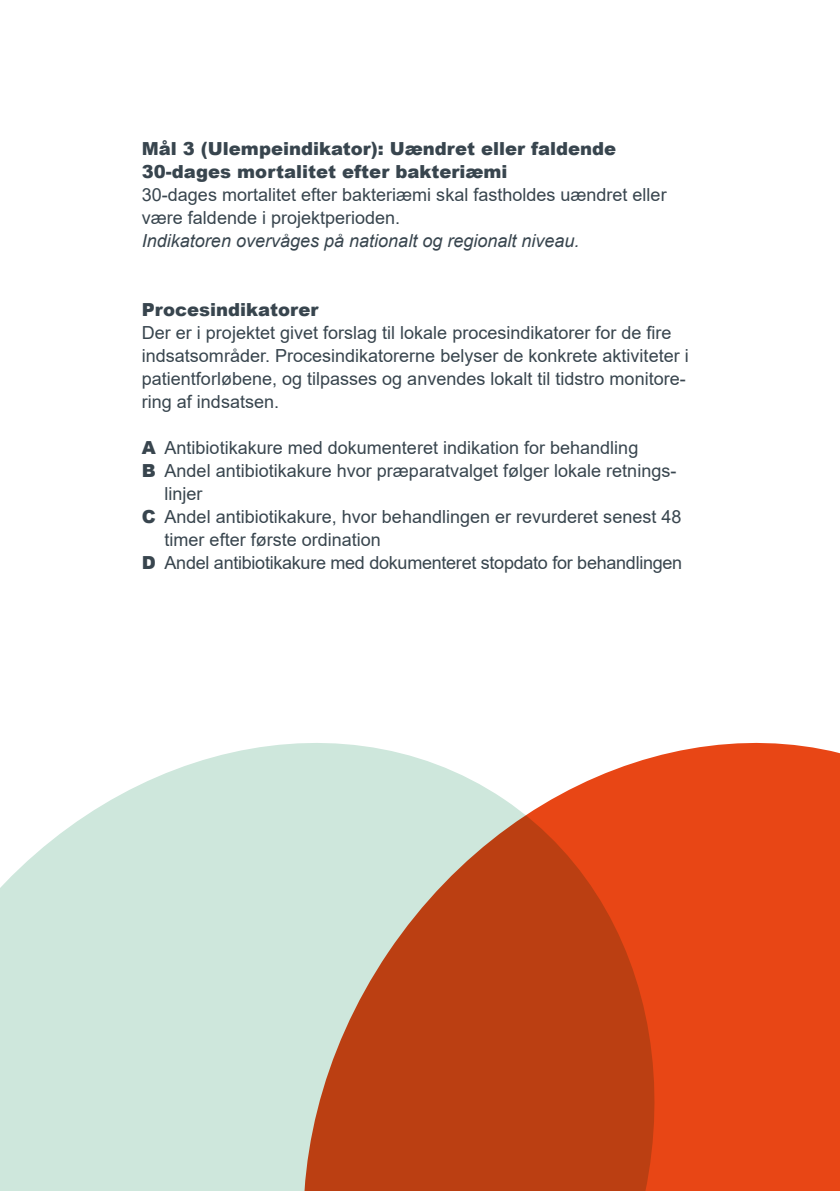
<style>
.page{position:relative;width:840px;height:1191px;background:#fff}
.page>*{position:absolute;margin:0;border:0;box-sizing:border-box;transform-origin:0 0}
.t1{font:18px/23px "Arial";color:#38454e}
.t2{font:900 18px/23px "Arial";color:#38454e}
.t3{font:italic 18px "Arial";color:#38454e}
.s1{font-weight:900}
</style>
<div class="page">
<div style="left:704px;top:742px;width:135px;height:449px;background:#e84615"></div>
<svg style="left:0;top:743px;width:704px;height:448px;background:#cfa38a"></svg>
<p class="t2" style="left:142px;top:136px;width:475px">Mål 3 (Ulempeindikator): Uændret eller faldende<br>30-dages mortalitet efter bakteriæmi</p>
<p class="t1" style="left:142px;top:183px;width:526px">30-dages mortalitet efter bakteriæmi skal fastholdes uændret eller være faldende i projektperioden.</p>
<p class="t3" style="left:142px;top:229px;width:439px">Indikatoren overvåges på nationalt og regionalt niveau.</p>
<p class="t2" style="left:142px;top:297px;width:178px">Procesindikatorer</p>
<p class="t1" style="left:142px;top:321px;width:548px">Der er i projektet givet forslag til lokale procesindikatorer for de fire indsatsområder. Procesindikatorerne belyser de konkrete aktiviteter i patientforløbene, og tilpasses og anvendes lokalt til tidstro monitore&shy;ring af indsatsen.</p>
<p class="t1" style="left:142px;top:436px;width:497px"><span class="s1">A</span> Antibiotikakure med dokumenteret indikation for behandling</p>
<p class="t1" style="left:142px;top:459px;width:535px"><span class="s1">B</span> Andel antibiotikakure hvor præparatvalget følger lokale retnings-</p>
<p class="t1" style="left:164px;top:482px;width:39px">linjer</p>
<p class="t1" style="left:142px;top:505px;width:541px"><span class="s1">C</span> Andel antibiotikakure, hvor behandlingen er revurderet senest 48</p>
<p class="t1" style="left:164px;top:528px;width:218px">timer efter første ordination</p>
<p class="t1" style="left:142px;top:551px;width:541px"><span class="s1">D</span> Andel antibiotikakure med dokumenteret stopdato for behandlingen</p>
</div>
